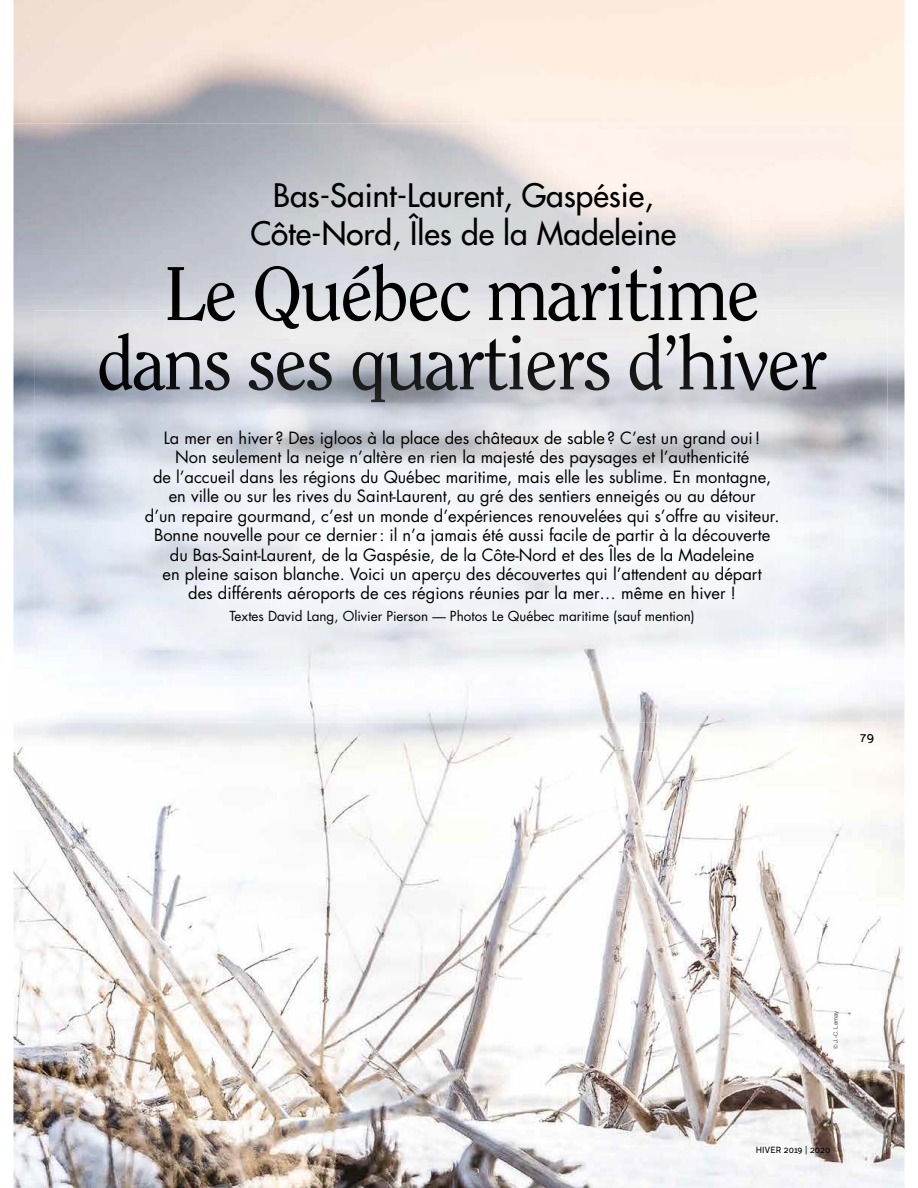
<style>
.page{position:relative;width:918px;height:1188px;background:#fff}
.page>*{position:absolute;margin:0;border:0;box-sizing:border-box;transform-origin:0 0}
.t1{font:75.6px "Clearface LT";letter-spacing:-.03em;color:#000}
.t2{font:31.5px/37.8px "Futura";color:#000;text-align:center}
.t3{font:16.5px/19.5px "Futura";color:#000;text-align:center}
.t4{font:13.5px "Futura";color:#000}
.t5{font:13.5px "Fabrik";color:#000}
.t6{font:9px "Fabrik";letter-spacing:.02em;color:#000}
.t7{font:6px "Helvetica";color:#575756}
</style>
<div class="page">
<img style="left:13px;top:0;width:891px;height:1188px">
<img style="left:904px;top:123px;width:1px;height:629px">
<img style="left:13px;top:123px;width:839px;height:157px">
<img style="left:852px;top:123px;width:52px;height:629px">
<img style="left:13px;top:280px;width:155px;height:52px">
<div style="left:760px;top:280px;width:93px;height:30px;background:#e5e5e7"></div>
<img style="left:13px;top:332px;width:52px;height:420px">
<img style="left:65px;top:723px;width:788px;height:29px">
<svg style="left:861px;top:734px;width:12px;height:9px"></svg>
<img style="left:168px;top:263px;width:592px;height:47px">
<img style="left:34px;top:310px;width:854px;height:413px">
<img style="left:168px;top:310px;width:172px;height:19px">
<img style="left:99px;top:333px;width:728px;height:69px">
<img style="left:100px;top:333px;width:128px;height:58px">
<h2 class="t2" style="left:250px;top:179px;width:427px">Bas-Saint-Laurent, Gaspésie,<br>Côte-Nord, Îles de la Madeleine</h2>
<h1 class="t1" style="left:164px;top:249px;width:597px">Le Québec maritime</h1>
<p class="t3" style="left:145px;top:429px;width:636px">La mer en hiver ? Des igloos à la place des châteaux de sable ? C’est un grand oui !<br>Non seulement la neige n’altère en rien la majesté des paysages et l’authenticité<br>de l’accueil dans les régions du Québec maritime, mais elle les sublime. En montagne, en ville ou sur les rives du Saint-Laurent, au gré des sentiers enneigés ou au détour<br>d’un repaire gourmand, c’est un monde d’expériences renouvelées qui s’offre au visiteur.<br>Bonne nouvelle pour ce dernier : il n’a jamais été aussi facile de partir à la découverte du Bas-Saint-Laurent, de la Gaspésie, de la Côte-Nord et des Îles de la Madeleine<br>en pleine saison blanche. Voici un aperçu des découvertes qui l’attendent au départ<br>des différents aéroports de ces régions réunies par la mer… même en hiver !</p>
<p class="t4" style="left:230px;top:610px;width:467px">Textes David Lang, Olivier Pierson — Photos Le Québec maritime (sauf mention)</p>
<p class="t5" style="left:861px;top:732px;width:15px">79</p>
<p class="t7" style="left:833px;top:1049px;width:40px;rotate:-90deg">© J.-C. Lemay</p>
<p class="t6" style="left:756px;top:1147px;width:76px">HIVER 2019 | 2020</p>
</div>
